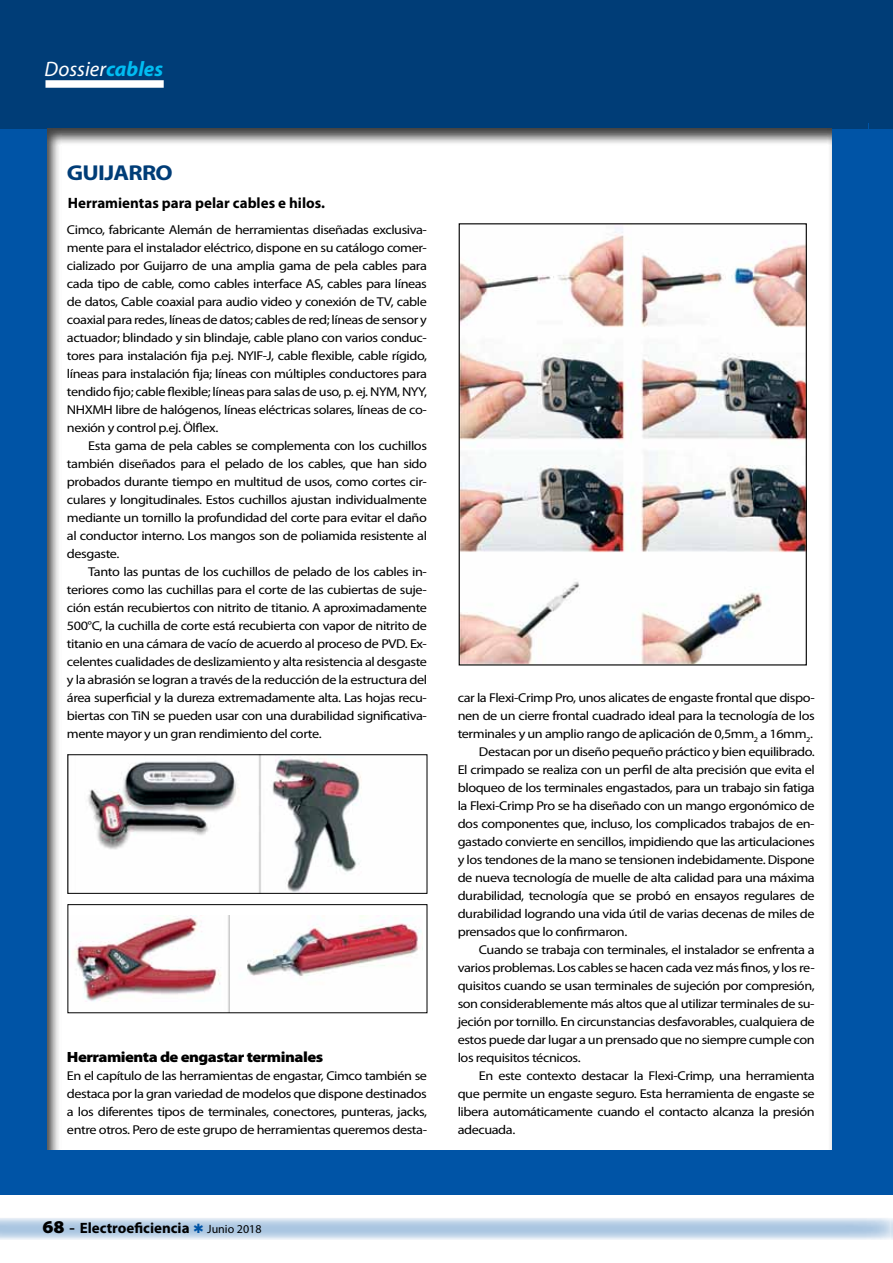
<style>
.page{position:relative;width:893px;height:1263px;background:#fff}
.page>*{position:absolute;margin:0;border:0;box-sizing:border-box;transform-origin:0 0}
.t1{font:700 21.6px "Myriad Pro";letter-spacing:-.03em;color:#003d77;scale:1.11 1}
.t2{font:italic 21px "Myriad Pro";color:#fff}
.t3{font:700 15px "Myriad Pro";color:#000}
.t4{font:900 14.85px "Myriad Pro";letter-spacing:-.03em;color:#000;scale:1.11 1}
.t5{font:12.9px/18px "Myriad Pro";letter-spacing:-.03em;color:#000;text-align:justify;scale:1.11 1}
.s1{font-weight:700;color:#00bdf2}
.s2{font-weight:900;font-stretch:semi-expanded;font-size:18px}
.s3{font-family:"Times New Roman";font-weight:400;font-size:18px}
.s4{font-weight:400;font-size:12px}
</style>
<div class="page">
<div style="left:0;top:123px;width:893px;height:1072px;background:#0054a6"></div>
<svg style="left:0;top:1218px;width:891px;height:22px;background:#c1d5e9"></svg>
<div style="left:0;top:0;width:893px;height:129px;background:#003d77"></div>
<div style="left:45px;top:80px;width:119px;height:8px;background:#fff"></div>
<div style="left:36px;top:121px;width:798px;height:1030px;background:#000;opacity:.75"></div>
<div style="left:868px;top:123px;width:25px;height:1072px;background:#0054a6"></div>
<hr style="left:891px;top:1217px;width:2px;height:23px;background:#0054a6">
<div style="left:870px;top:0;width:23px;height:129px;background:#003d77"></div>
<img style="left:70px;top:756px;width:355px;height:136px">
<div style="left:68px;top:754px;width:359px;height:140px;border:1px solid #000"></div>
<img style="left:70px;top:915px;width:353px;height:96px">
<div style="left:68px;top:904px;width:359px;height:109px;border:1px solid #000"></div>
<img style="left:461px;top:225px;width:344px;height:438px">
<div style="left:459px;top:223px;width:348px;height:442px;border:1px solid #000"></div>
<svg style="left:194px;top:1223px;width:9px;height:10px"></svg>
<h2 class="t2" style="left:45px;top:58px;width:120px">Dossier<span class="s1">cables</span></h2>
<h1 class="t1" style="left:67px;top:161px;width:97px">GUIJARRO</h1>
<p class="t3" style="left:68px;top:194px;width:259px">Herramientas para pelar cables e hilos.</p>
<p class="t5" style="left:67px;top:221px;width:326px">Cimco, fabricante Alemán de herramientas diseñadas exclusiva&shy;mente para el instalador eléctrico, dispone en su catálogo comer&shy;cializado por Guijarro de una amplia gama de pela cables para cada tipo de cable, como cables interface AS, cables para líneas de datos, Cable coaxial para audio video y conexión de TV, cable coaxial para redes, líneas de datos; cables de red; líneas de sensor y actuador; blindado y sin blindaje, cable plano con varios conduc&shy;tores para instalación fija p.ej. NYIF-J, cable flexible, cable rígido, líneas para instalación fija; líneas con múltiples conductores para tendido fijo; cable flexible; líneas para salas de uso, p. ej. NYM, NYY, NHXMH libre de halógenos, líneas eléctricas solares, líneas de co&shy;nexión y control p.ej. Ölflex.</p>
<p class="t5" style="left:67px;top:437px;width:326px;text-indent:21px">Esta gama de pela cables se complementa con los cuchillos también diseñados para el pelado de los cables, que han sido probados durante tiempo en multitud de usos, como cortes cir&shy;culares y longitudinales. Estos cuchillos ajustan individualmente mediante un tornillo la profundidad del corte para evitar el daño al conductor interno. Los mangos son de poliamida resistente al desgaste.</p>
<p class="t5" style="left:67px;top:563px;width:326px;text-indent:21px">Tanto las puntas de los cuchillos de pelado de los cables in&shy;teriores como las cuchillas para el corte de las cubiertas de suje&shy;ción están recubiertos con nitrito de titanio. A aproximadamente 500°C, la cuchilla de corte está recubierta con vapor de nitrito de titanio en una cámara de vacío de acuerdo al proceso de PVD. Ex&shy;celentes cualidades de deslizamiento y alta resistencia al desgaste y la abrasión se logran a través de la reducción de la estructura del área superficial y la dureza extremadamente alta. Las hojas recu&shy;biertas con TiN se pueden usar con una durabilidad significativa&shy;mente mayor y un gran rendimiento del corte.</p>
<p class="t4" style="left:67px;top:1049px;width:232px">Herramienta de engastar terminales</p>
<p class="t5" style="left:67px;top:1067px;width:326px">En el capítulo de las herramientas de engastar, Cimco también se destaca por la gran variedad de modelos que dispone destinados a los diferentes tipos de terminales, conectores, punteras, jacks, entre otros. Pero de este grupo de herramientas queremos desta-</p>
<p class="t5" style="left:458px;top:689px;width:323px">car la Flexi-Crimp Pro, unos alicates de engaste frontal que dispo-</p>
<p class="t5" style="left:458px;top:707px;width:323px">nen de un cierre frontal cuadrado ideal para la tecnología de los</p>
<p class="t5" style="left:458px;top:725px;width:322px">terminales y un amplio rango de aplicación de 0,5mm<sub>2</sub> a 16mm<sub>2</sub>.</p>
<p class="t5" style="left:479px;top:743px;width:304px">Destacan por un diseño pequeño práctico y bien equilibrado.</p>
<p class="t5" style="left:458px;top:761px;width:323px">El crimpado se realiza con un perfil de alta precisión que evita el</p>
<p class="t5" style="left:458px;top:779px;width:323px">bloqueo de los terminales engastados, para un trabajo sin fatiga</p>
<p class="t5" style="left:458px;top:797px;width:323px">la Flexi-Crimp Pro se ha diseñado con un mango ergonómico de</p>
<p class="t5" style="left:458px;top:815px;width:323px">dos componentes que, incluso, los complicados trabajos de en-</p>
<p class="t5" style="left:458px;top:833px;width:323px">gastado convierte en sencillos, impidiendo que las articulaciones</p>
<p class="t5" style="left:458px;top:851px;width:323px">y los tendones de la mano se tensionen indebidamente. Dispone</p>
<p class="t5" style="left:458px;top:869px;width:323px">de nueva tecnología de muelle de alta calidad para una máxima</p>
<p class="t5" style="left:458px;top:887px;width:323px">durabilidad, tecnología que se probó en ensayos regulares de</p>
<p class="t5" style="left:458px;top:905px;width:323px">durabilidad logrando una vida útil de varias decenas de miles de</p>
<p class="t5" style="left:458px;top:923px;width:154px">prensados que lo confirmaron.</p>
<p class="t5" style="left:479px;top:941px;width:304px">Cuando se trabaja con terminales, el instalador se enfrenta a</p>
<p class="t5" style="left:458px;top:959px;width:323px">varios problemas. Los cables se hacen cada vez más finos, y los re-</p>
<p class="t5" style="left:458px;top:977px;width:323px">quisitos cuando se usan terminales de sujeción por compresión,</p>
<p class="t5" style="left:458px;top:995px;width:323px">son considerablemente más altos que al utilizar terminales de su-</p>
<p class="t5" style="left:458px;top:1013px;width:323px">jeción por tornillo. En circunstancias desfavorables, cualquiera de</p>
<p class="t5" style="left:458px;top:1031px;width:323px">estos puede dar lugar a un prensado que no siempre cumple con</p>
<p class="t5" style="left:458px;top:1049px;width:112px">los requisitos técnicos.</p>
<p class="t5" style="left:479px;top:1067px;width:304px">En este contexto destacar la Flexi-Crimp, una herramienta</p>
<p class="t5" style="left:458px;top:1085px;width:323px">que permite un engaste seguro. Esta herramienta de engaste se</p>
<p class="t5" style="left:458px;top:1103px;width:323px">libera automáticamente cuando el contacto alcanza la presión</p>
<p class="t5" style="left:458px;top:1121px;width:53px">adecuada.</p>
<p class="t3" style="left:43px;top:1219px;width:220px"><span class="s2">68</span> <span class="s3">-</span> Electroeficiencia <span class="s4">Junio 2018</span></p>
</div>
